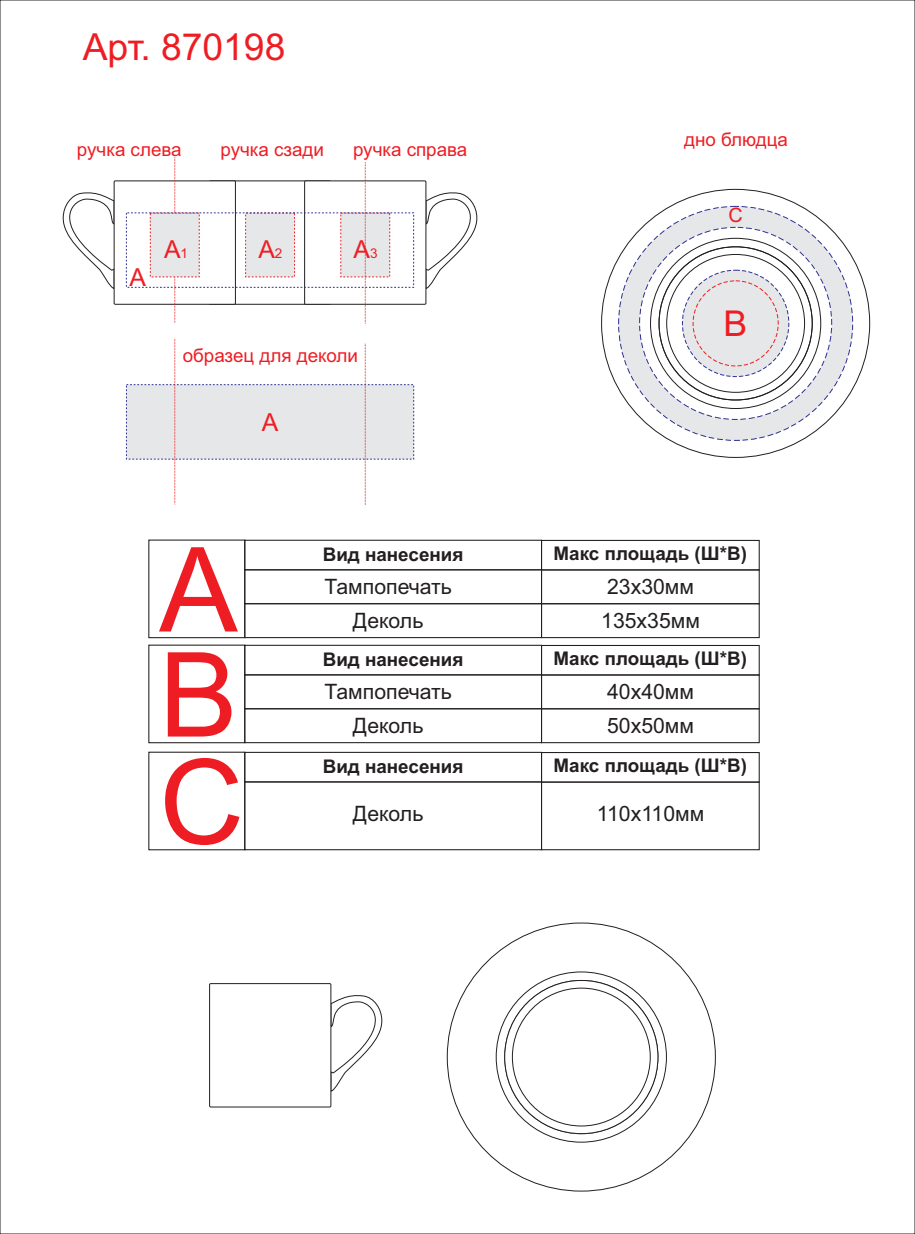
<style>
.page{position:relative;width:915px;height:1234px;background:#fff}
.page>*{position:absolute;margin:0;border:0;box-sizing:border-box;transform-origin:0 0}
.t1{font:117.52px/106px "Arial";color:#ee1d23;text-align:justify}
.t2{font:37.2px "Arial";color:#ee1d23}
.t3{font:35.62px "Arial";color:#ee1d23}
.t4{font:24.83px "Arial";color:#ee1d23}
.t5{font:24.75px "Arial";color:#ee1d23}
.t6{font:21.23px "Arial";color:#231f20}
.t7{font:19.88px "Arial";color:#ee1d23}
.t8{font:700 18.83px "Arial";color:#231f20}
.t9{font:18.75px "Arial";color:#ee1d23}
.s1{font-size:13.5px}
</style>
<div class="page">
<div style="left:209px;top:181px;width:122px;height:123px;background:#fff;border:1px solid #231f20"></div>
<div style="left:126px;top:384px;width:288px;height:75px;background:#e6e7e9"></div>
<svg style="left:426px;top:190px;width:51px;height:99px"></svg>
<svg style="left:63px;top:190px;width:51px;height:99px"></svg>
<div style="left:601px;top:189px;width:268px;height:268px;background:#fff;border:1px solid #231f20;border-radius:50%"></div>
<div style="left:447px;top:922px;width:268px;height:268px;background:#fff;border:1px solid #231f20;border-radius:50%"></div>
<svg style="left:496px;top:971px;width:170px;height:170px"></svg>
<svg style="left:618px;top:206px;width:234px;height:235px"></svg>
<div style="left:244px;top:539px;width:298px;height:31px;border:1px solid #231f20"></div>
<div style="left:244px;top:644px;width:298px;height:31px;border:1px solid #231f20"></div>
<div style="left:244px;top:751px;width:298px;height:31px;border:1px solid #231f20"></div>
<div style="left:244px;top:569px;width:298px;height:35px;border:1px solid #231f20"></div>
<div style="left:244px;top:674px;width:298px;height:35px;border:1px solid #231f20"></div>
<div style="left:541px;top:539px;width:218px;height:31px;border:1px solid #231f20"></div>
<div style="left:541px;top:644px;width:218px;height:31px;border:1px solid #231f20"></div>
<div style="left:541px;top:751px;width:218px;height:31px;border:1px solid #231f20"></div>
<div style="left:541px;top:569px;width:218px;height:35px;border:1px solid #231f20"></div>
<div style="left:541px;top:674px;width:218px;height:35px;border:1px solid #231f20"></div>
<div style="left:148px;top:539px;width:97px;height:99px;border:1px solid #231f20"></div>
<div style="left:148px;top:644px;width:97px;height:99px;border:1px solid #231f20"></div>
<div style="left:148px;top:751px;width:97px;height:99px;border:1px solid #231f20"></div>
<div style="left:244px;top:603px;width:298px;height:35px;border:1px solid #231f20"></div>
<div style="left:244px;top:708px;width:298px;height:35px;border:1px solid #231f20"></div>
<div style="left:244px;top:781px;width:298px;height:69px;border:1px solid #231f20"></div>
<div style="left:541px;top:603px;width:218px;height:35px;border:1px solid #231f20"></div>
<div style="left:541px;top:708px;width:218px;height:35px;border:1px solid #231f20"></div>
<div style="left:541px;top:781px;width:218px;height:69px;border:1px solid #231f20"></div>
<div style="left:245px;top:213px;width:50px;height:64px;background:#e6e7e9"></div>
<div style="left:692px;top:280px;width:86px;height:86px;background:#e6e7e9;border:1px dashed #ee1d23;border-radius:50%"></div>
<div style="left:304px;top:181px;width:122px;height:123px;background:#fff;border:1px solid #231f20"></div>
<svg style="left:331px;top:993px;width:51px;height:98px"></svg>
<div style="left:209px;top:983px;width:122px;height:123px;background:#fff;border:1px solid #231f20"></div>
<div style="left:114px;top:181px;width:121px;height:123px;background:#fff;border:1px solid #231f20"></div>
<div style="left:340px;top:213px;width:50px;height:64px;background:#e6e7e9"></div>
<svg style="left:174px;top:157px;width:1px;height:166px"></svg>
<svg style="left:365px;top:162px;width:1px;height:161px"></svg>
<svg style="left:174px;top:339px;width:1px;height:165px"></svg>
<svg style="left:365px;top:343px;width:1px;height:162px"></svg>
<div style="left:150px;top:213px;width:49px;height:64px;background:#e6e7e9"></div>
<div style="left:126px;top:212px;width:288px;height:75px;border:1px dashed #2e3092"></div>
<h2 class="t2" style="left:83px;top:33px;width:204px">Арт. 870198</h2>
<p class="t9" style="left:77px;top:143px;width:106px">ручка слева</p>
<p class="t9" style="left:220px;top:143px;width:105px">ручка сзади</p>
<p class="t9" style="left:353px;top:143px;width:116px">ручка справа</p>
<h3 class="t5" style="left:129px;top:268px;width:18px">А</h3>
<h3 class="t5" style="left:164px;top:239px;width:26px">А<span class="s1">1</span></h3>
<h3 class="t5" style="left:353px;top:239px;width:26px">А<span class="s1">3</span></h3>
<h3 class="t5" style="left:258px;top:239px;width:26px">А<span class="s1">2</span></h3>
<p class="t9" style="left:183px;top:348px;width:177px">образец для деколи</p>
<h3 class="t4" style="left:262px;top:412px;width:18px">А</h3>
<h1 class="t1" style="left:159px;top:548px;width:86px">А В С</h1>
<p class="t8" style="left:322px;top:547px;width:142px">Вид нанесения</p>
<p class="t6" style="left:324px;top:578px;width:129px">Тампопечать</p>
<p class="t6" style="left:353px;top:612px;width:72px">Деколь</p>
<p class="t8" style="left:322px;top:652px;width:142px">Вид нанесения</p>
<p class="t6" style="left:324px;top:683px;width:129px">Тампопечать</p>
<p class="t6" style="left:353px;top:717px;width:72px">Деколь</p>
<p class="t8" style="left:322px;top:759px;width:142px">Вид нанесения</p>
<p class="t6" style="left:353px;top:805px;width:72px">Деколь</p>
<p class="t9" style="left:684px;top:132px;width:105px">дно блюдца</p>
<p class="t7" style="left:728px;top:207px;width:16px">С</p>
<h3 class="t3" style="left:723px;top:310px;width:25px">В</h3>
<p class="t8" style="left:553px;top:546px;width:195px">Макс площадь (Ш*В)</p>
<p class="t6" style="left:607px;top:578px;width:88px">23х30мм</p>
<p class="t6" style="left:601px;top:612px;width:100px">135х35мм</p>
<p class="t8" style="left:553px;top:651px;width:195px">Макс площадь (Ш*В)</p>
<p class="t6" style="left:607px;top:683px;width:88px">40х40мм</p>
<p class="t6" style="left:607px;top:717px;width:88px">50х50мм</p>
<p class="t8" style="left:553px;top:758px;width:195px">Макс площадь (Ш*В)</p>
<p class="t6" style="left:596px;top:805px;width:109px">110х110мм</p>
</div>
